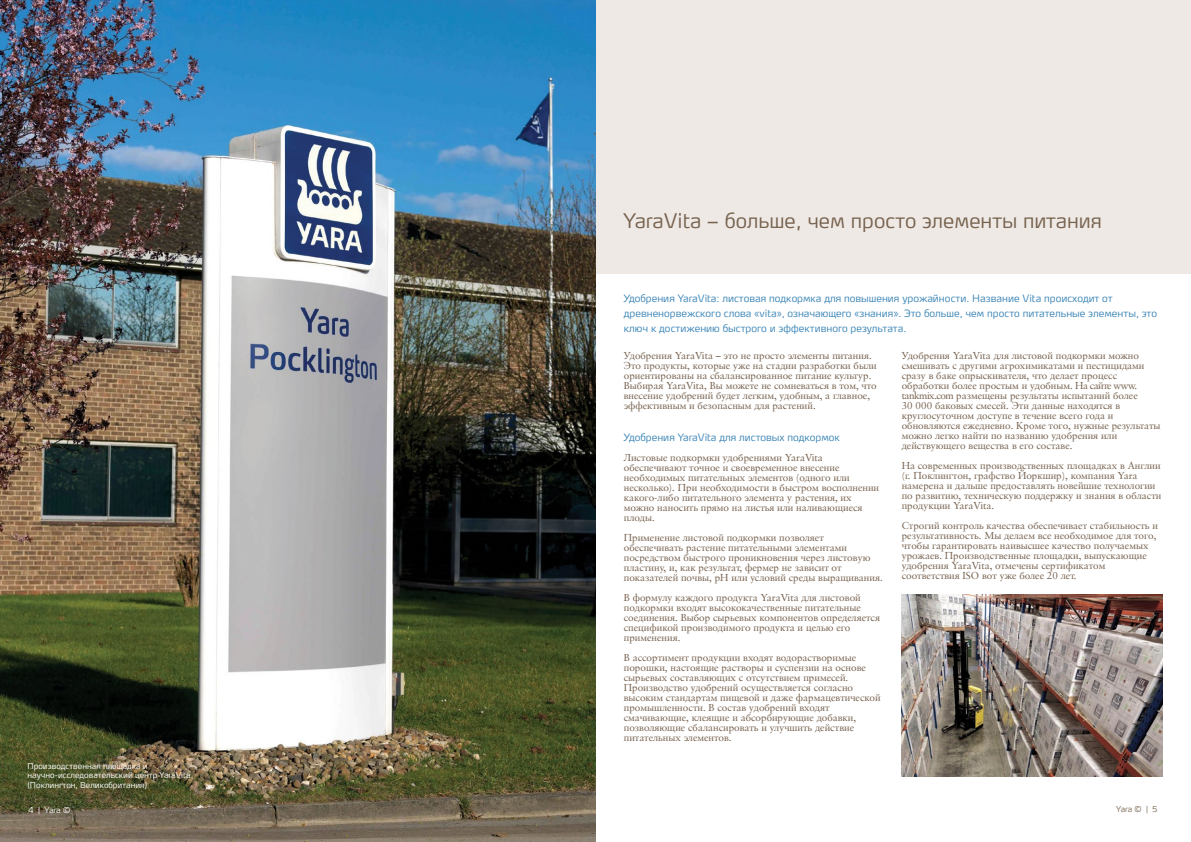
<style>
.page{position:relative;width:1191px;height:842px;background:#fff}
.page>*{position:absolute;margin:0;border:0;box-sizing:border-box;transform-origin:0 0}
.t1{font:300 20px "Max Pro";color:#77634f}
.t2{font:10px/10px "Sabon LTCYR";color:#77624f}
.t3{font:300 10px/15px "Max Pro";color:#3a84b6}
.t4{font:300 8px/9.6px "Max Pro";color:#fff}
.t5{font:300 8px "Max Pro";color:#7c6a55}
</style>
<div class="page">
<div style="left:595px;top:0;width:596px;height:273px;background:#efe9e5"></div>
<img style="left:0;top:0;width:596px;height:842px">
<img style="left:901px;top:595px;width:261px;height:182px">
<p class="t4" style="left:27px;top:760px;width:165px">Производственная площадка и научно-исследовательский центр YaraVita (Поклингтон, Великобритания)</p>
<p class="t4" style="left:28px;top:804px;width:44px">4 | Yara ©</p>
<h1 class="t1" style="left:623px;top:204px;width:480px">YaraVita – больше, чем просто элементы питания</h1>
<p class="t3" style="left:624px;top:290px;width:535px">Удобрения YaraVita: листовая подкормка для повышения урожайности. Название Vita происходит от древненорвежского слова «vita», означающего «знания». Это больше, чем просто питательные элементы, это ключ к достижению быстрого и эффективного результата.</p>
<p class="t2" style="left:624px;top:351px;width:254px">Удобрения YaraVita – это не просто элементы питания.<br>Это продукты, которые уже на стадии разработки были ориентированы на сбалансированное питание культур.<br>Выбирая YaraVita, Вы можете не сомневаться в том, что внесение удобрений будет легким, удобным, а главное, эффективным и безопасным для растений.</p>
<p class="t3" style="left:624px;top:429px;width:217px">Удобрения YaraVita для листовых подкормок</p>
<p class="t2" style="left:624px;top:453px;width:257px">Листовые подкормки удобрениями YaraVita обеспечивают точное и своевременное внесение необходимых питательных элементов (одного или несколько). При необходимости в быстром восполнении какого-либо питательного элемента у растения, их можно наносить прямо на листья или наливающиеся плоды.</p>
<p class="t2" style="left:624px;top:533px;width:260px">Применение листовой подкормки позволяет обеспечивать растение питательными элементами посредством быстрого проникновения через листовую пластину, и, как результат, фермер не зависит от показателей почвы, pH или условий среды выращивания.</p>
<p class="t2" style="left:624px;top:593px;width:258px">В формулу каждого продукта YaraVita для листовой подкормки входят высококачественные питательные соединения. Выбор сырьевых компонентов определяется спецификой производимого продукта и целью его применения.</p>
<p class="t2" style="left:624px;top:653px;width:258px">В ассортимент продукции входят водорастворимые порошки, настоящие растворы и суспензии на основе сырьевых составляющих с отсутствием примесей.<br>Производство удобрений осуществляется согласно высоким стандартам пищевой и даже фармацевтической промышленности. В состав удобрений входят смачивающие, клеящие и абсорбирующие добавки, позволяющие сбалансировать и улучшить действие питательных элементов.</p>
<p class="t2" style="left:901px;top:351px;width:260px">Удобрения YaraVita для листовой подкормки можно смешивать с другими агрохимикатами и пестицидами сразу в баке опрыскивателя, что делает процесс обработки более простым и удобным. На сайте www. tankmix.com размещены результаты испытаний более<br>30 000 баковых смесей. Эти данные находятся в круглосуточном доступе в течение всего года и обновляются ежедневно. Кроме того, нужные результаты можно легко найти по названию удобрения или действующего вещества в его составе.</p>
<p class="t2" style="left:901px;top:461px;width:261px">На современных производственных площадках в Англии (г. Поклингтон, графство Йоркшир), компания Yara намерена и дальше предоставлять новейшие технологии по развитию, техническую поддержку и знания в области продукции YaraVita.</p>
<p class="t2" style="left:901px;top:521px;width:258px">Строгий контроль качества обеспечивает стабильность и результативность. Мы делаем все необходимое для того, чтобы гарантировать наивысшее качество получаемых урожаев. Производственные площадки, выпускающие удобрения YaraVita, отмечены сертификатом соответствия ISO вот уже более 20 лет.</p>
<p class="t5" style="left:1116px;top:802px;width:43px">Yara © | 5</p>
</div>
